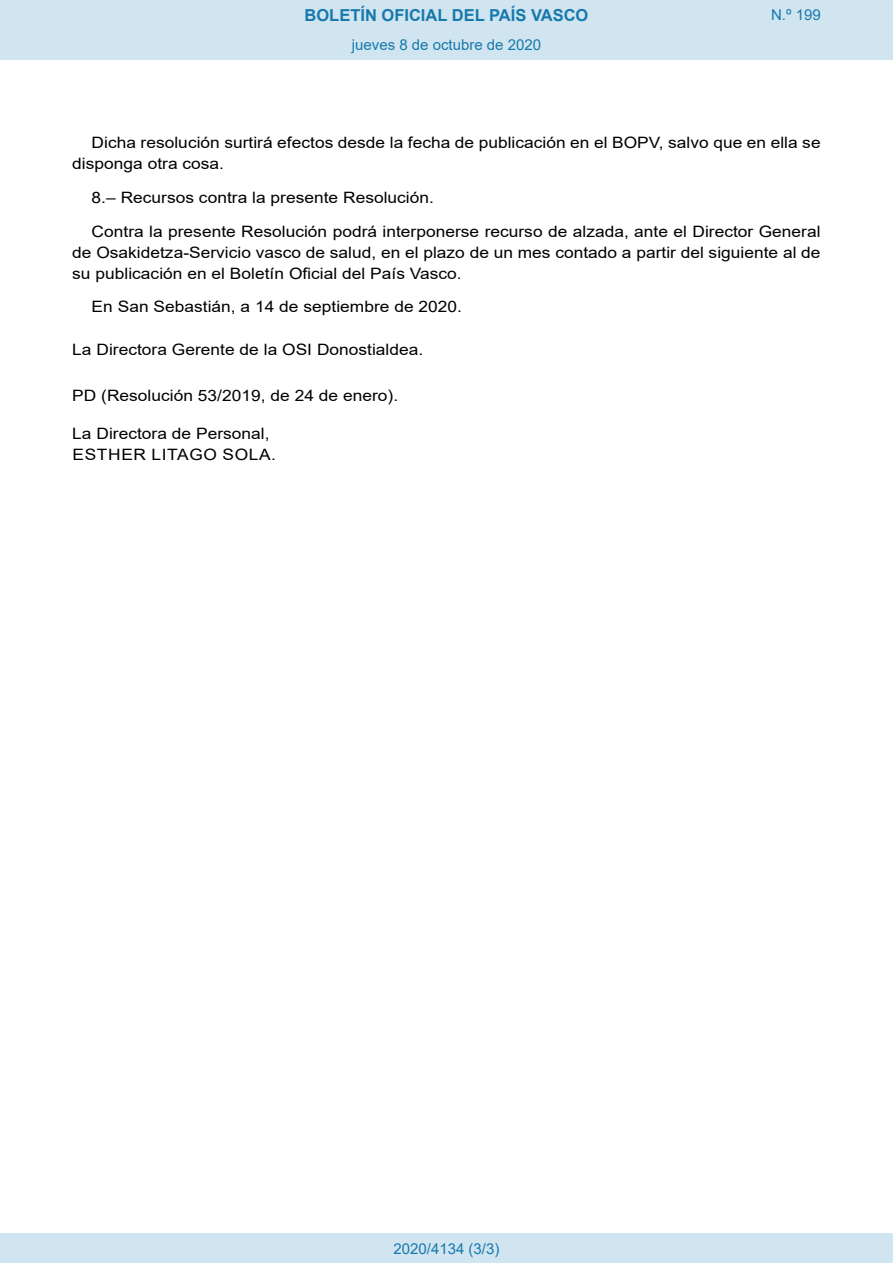
<style>
.page{position:relative;width:893px;height:1263px;background:#fff}
.page>*{position:absolute;margin:0;border:0;box-sizing:border-box;transform-origin:0 0}
.t1{font:700 16.5px "Arial";color:#1879ad}
.BOPVDetalle{font:15.6px/21px "Arial";color:#000;scale:1.11 1}
.BOPVDisposicionTitul{font:15.6px "Arial";color:#000;scale:1.11 1}
.BOPVFirmaLugFec{font:15.6px "Arial";color:#000;scale:1.11 1}
.BOPVFirmaPuesto{font:15.6px "Arial";color:#000;scale:1.11 1}
.BOPVFirmaNombre{font:15.6px "Arial";letter-spacing:.035em;color:#000;scale:1.11 1}
.Paginacion_Centro{font:15px "Arial";color:#1879ad}
</style>
<div class="page">
<div style="left:0;top:0;width:893px;height:60px;background:#d0e5f0"></div>
<div style="left:0;top:1233px;width:893px;height:30px;background:#d0e5f0"></div>
<p class="t1" style="left:305px;top:3px;width:285px">BOLETÍN OFICIAL DEL PAÍS VASCO</p>
<p class="Paginacion_Centro" style="left:352px;top:35px;width:191px">jueves 8 de octubre de 2020</p>
<p class="Paginacion_Centro" style="left:771px;top:5px;width:51px">N.º 199</p>
<p class="BOPVDetalle" style="left:72px;top:132px;width:676px;text-indent:19px">Dicha resolución surtirá efectos desde la fecha de publicación en el BOPV, salvo que en ella se disponga otra cosa.</p>
<p class="BOPVDetalle" style="left:92px;top:187px;width:310px">8.– Recursos contra la presente Resolución.</p>
<p class="BOPVDetalle" style="left:72px;top:221px;width:676px;text-align:justify;text-indent:19px">Contra la presente Resolución podrá interponerse recurso de alzada, ante el Director General de Osakidetza-Servicio vasco de salud, en el plazo de un mes contado a partir del siguiente al de su publicación en el Boletín Oficial del País Vasco.</p>
<p class="BOPVFirmaLugFec" style="left:92px;top:296px;width:335px">En San Sebastián, a 14 de septiembre de 2020.</p>
<p class="BOPVDisposicionTitul" style="left:72px;top:338px;width:318px">La Directora Gerente de la OSI Donostialdea.</p>
<p class="BOPVDisposicionTitul" style="left:72px;top:385px;width:295px">PD (Resolución 53/2019, de 24 de enero).</p>
<p class="BOPVFirmaPuesto" style="left:72px;top:423px;width:179px">La Directora de Personal,</p>
<p class="BOPVFirmaNombre" style="left:73px;top:444px;width:185px">ESTHER LITAGO SOLA.</p>
<p class="Paginacion_Centro" style="left:393px;top:1238px;width:107px">2020/4134 (3/3)</p>
</div>
